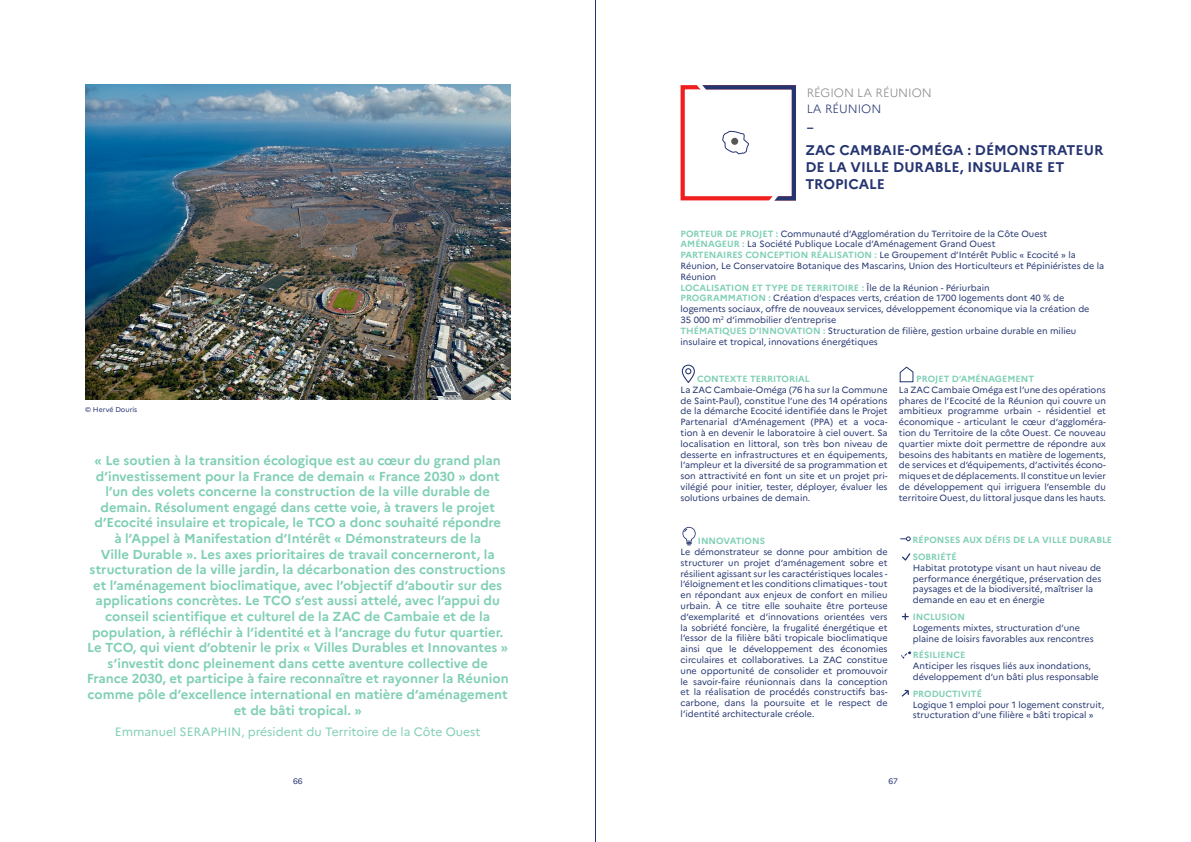
<style>
.page{position:relative;width:1191px;height:842px;background:#fff}
.page>*{position:absolute;margin:0;border:0;box-sizing:border-box;transform-origin:0 0}
.t1{font:300 22.4px "Marianne";color:#243570}
.t2{font:700 14px/17px "Marianne";color:#253471}
.t3{font:700 13px/15.6px "Marianne";color:#80cfb6;text-align:center}
.t4{font:12.1px "Marianne";color:#80cfb6}
.t5{font:300 12px "Marianne";color:#878787}
.t6{font:300 12px "Marianne";color:#243570}
.t7{font:9px/10.8px "Marianne";color:#243570}
.t8{font:700 9px "Marianne";color:#80cfb6}
.t9{font:8px "Marianne";color:#253471}
.t10{font:7px "Marianne";color:#243570}
.s1{font-weight:700;color:#80cfb6}
</style>
<div class="page">
<hr style="left:595px;top:0;width:1px;height:842px;background:#253471">
<img style="left:85px;top:85px;width:425px;height:315px">
<div style="left:680px;top:85px;width:116px;height:115px;border:4px solid #f01e1f"></div>
<svg style="left:686px;top:85px;width:110px;height:116px"></svg>
<div style="left:731px;top:138px;width:7px;height:7px;background:#575756;border-radius:50%"></div>
<svg style="left:902px;top:553px;width:9px;height:8px"></svg>
<svg style="left:902px;top:614px;width:6px;height:5px"></svg>
<svg style="left:901px;top:651px;width:10px;height:8px"></svg>
<svg style="left:901px;top:689px;width:8px;height:8px"></svg>
<svg style="left:682px;top:527px;width:13px;height:18px"></svg>
<svg style="left:899px;top:366px;width:15px;height:17px"></svg>
<svg style="left:681px;top:364px;width:14px;height:19px"></svg>
<svg style="left:900px;top:536px;width:10px;height:5px"></svg>
<h3 class="t5" style="left:806px;top:83px;width:127px">RÉGION LA RÉUNION</h3>
<h3 class="t6" style="left:806px;top:99px;width:76px">LA RÉUNION</h3>
<h1 class="t1" style="left:806px;top:109px;width:8px">-</h1>
<h2 class="t2" style="left:805px;top:141px;width:299px">ZAC CAMBAIE-OMÉGA : DÉMONSTRATEUR<br>DE LA VILLE DURABLE, INSULAIRE ET<br>TROPICALE</h2>
<p class="t10" style="left:85px;top:404px;width:54px">© Hervé Douris</p>
<p class="t3" style="left:87px;top:453px;width:423px">« Le soutien à la transition écologique est au cœur du grand plan d’investissement pour la France de demain « France 2030 » dont l’un des volets concerne la construction de la ville durable de demain. Résolument engagé dans cette voie, à travers le projet d’Ecocité insulaire et tropicale, le TCO a donc souhaité répondre<br>à l’Appel à Manifestation d’Intérêt « Démonstrateurs de la<br>Ville Durable ». Les axes prioritaires de travail concerneront, la structuration de la ville jardin, la décarbonation des constructions et l’aménagement bioclimatique, avec l’objectif d’aboutir sur des applications concrètes. Le TCO s’est aussi attelé, avec l’appui du conseil scientifique et culturel de la ZAC de Cambaie et de la population, à réfléchir à l’identité et à l’ancrage du futur quartier.<br>Le TCO, qui vient d’obtenir le prix « Villes Durables et Innovantes » s’investit donc pleinement dans cette aventure collective de France 2030, et participe à faire reconnaître et rayonner la Réunion comme pôle d’excellence international en matière d’aménagement et de bâti tropical. »</p>
<h3 class="t4" style="left:115px;top:722px;width:367px">Emmanuel SERAPHIN, président du Territoire de la Côte Ouest</h3>
<p class="t7" style="left:680px;top:227px;width:425px"><span class="s1">PORTEUR DE PROJET :</span> Communauté d’Agglomération du Territoire de la Côte Ouest <span class="s1">AMÉNAGEUR :</span> La Société Publique Locale d’Aménagement Grand Ouest<br><span class="s1">PARTENAIRES CONCEPTION RÉALISATION :</span> Le Groupement d’Intérêt Public « Ecocité » la Réunion, Le Conservatoire Botanique des Mascarins, Union des Horticulteurs et Pépiniéristes de la Réunion<br><span class="s1">LOCALISATION ET TYPE DE TERRITOIRE :</span> Île de la Réunion - Périurbain<br><span class="s1">PROGRAMMATION :</span> Création d’espaces verts, création de 1700 logements dont 40 % de logements sociaux, offre de nouveaux services, développement économique via la création de<br>35 000 m<sup>2</sup> d’immobilier d’entreprise<br><span class="s1">THÉMATIQUES D’INNOVATION :</span> Structuration de filière, gestion urbaine durable en milieu insulaire et tropical, innovations énergétiques</p>
<p class="t8" style="left:697px;top:373px;width:114px">CONTEXTE TERRITORIAL</p>
<p class="t7" style="left:680px;top:383px;width:208px;text-align:justify">La ZAC Cambaie-Oméga (76 ha sur la Commune de Saint-Paul), constitue l’une des 14 opérations de la démarche Ecocité identifiée dans le Projet Partenarial d’Aménagement (PPA) et a voca&shy;tion à en devenir le laboratoire à ciel ouvert. Sa localisation en littoral, son très bon niveau de desserte en infrastructures et en équipements, l’ampleur et la diversité de sa programmation et son attractivité en font un site et un projet pri&shy;vilégié pour initier, tester, déployer, évaluer les solutions urbaines de demain.</p>
<p class="t8" style="left:916px;top:373px;width:119px">PROJET D’AMÉNAGEMENT</p>
<p class="t7" style="left:899px;top:383px;width:208px;text-align:justify">La ZAC Cambaie Oméga est l’une des opérations phares de l’Ecocité de la Réunion qui couvre un ambitieux programme urbain - résidentiel et économique - articulant le cœur d’aggloméra&shy;tion du Territoire de la côte Ouest. Ce nouveau quartier mixte doit permettre de répondre aux besoins des habitants en matière de logements, de services et d’équipements, d’activités écono&shy;miques et de déplacements. Il constitue un levier de développement qui irriguera l’ensemble du territoire Ouest, du littoral jusque dans les hauts.</p>
<p class="t8" style="left:698px;top:535px;width:69px">INNOVATIONS</p>
<p class="t8" style="left:912px;top:534px;width:201px">RÉPONSES AUX DÉFIS DE LA VILLE DURABLE</p>
<p class="t7" style="left:680px;top:546px;width:209px;text-align:justify">Le démonstrateur se donne pour ambition de structurer un projet d’aménagement sobre et résilient agissant sur les caractéristiques locales - l’éloignement et les conditions climatiques - tout en répondant aux enjeux de confort en milieu urbain. À ce titre elle souhaite être porteuse d’exemplarité et d’innovations orientées vers la sobriété foncière, la frugalité énergétique et l’essor de la filière bâti tropicale bioclimatique ainsi que le développement des économies circulaires et collaboratives. La ZAC constitue une opportunité de consolider et promouvoir le savoir-faire réunionnais dans la conception et la réalisation de procédés constructifs bas&shy;carbone, dans la poursuite et le respect de l’identité architecturale créole.</p>
<p class="t8" style="left:912px;top:551px;width:45px">SOBRIÉTÉ</p>
<p class="t7" style="left:912px;top:561px;width:190px">Habitat prototype visant un haut niveau de performance énergétique, préservation des paysages et de la biodiversité, maîtriser la demande en eau et en énergie</p>
<p class="t8" style="left:912px;top:611px;width:54px">INCLUSION</p>
<p class="t7" style="left:912px;top:621px;width:182px">Logements mixtes, structuration d’une plaine de loisirs favorables aux rencontres</p>
<p class="t8" style="left:912px;top:650px;width:54px">RÉSILIENCE</p>
<p class="t7" style="left:912px;top:660px;width:187px">Anticiper les risques liés aux inondations, développement d’un bâti plus responsable</p>
<p class="t8" style="left:912px;top:688px;width:71px">PRODUCTIVITÉ</p>
<p class="t7" style="left:912px;top:698px;width:193px">Logique 1 emploi pour 1 logement construit, structuration d’une filière « bâti tropical »</p>
<p class="t9" style="left:293px;top:775px;width:11px">66</p>
<p class="t9" style="left:888px;top:775px;width:11px">67</p>
</div>
